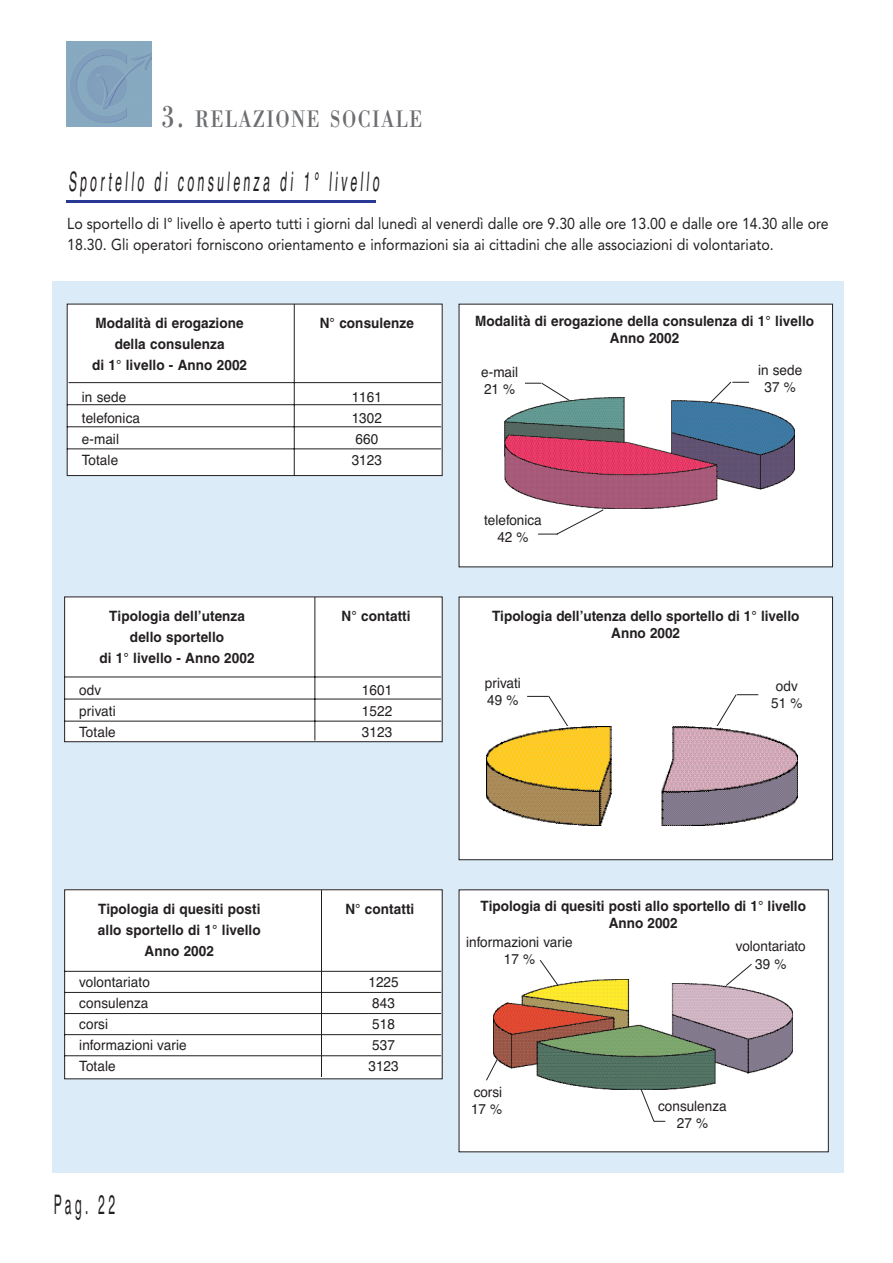
<style>
.page{position:relative;width:893px;height:1263px;background:#fff}
.page>*{position:absolute;margin:0;border:0;box-sizing:border-box;transform-origin:0 0}
.t1{font:27px "Helvetica";color:#231f20;scale:.45 1}
.t2{font:24.75px "Bodoni";letter-spacing:.065em;color:#6c6d70;scale:.8 1}
.t3{font:15.75px/21px "Avenir";color:#231f20;scale:.9 1}
.t4{font:700 14.25px/21px "Helvetica";letter-spacing:.005em;color:#231f20;text-align:center;scale:.95 1}
.t5{font:14.25px/17.1px "Helvetica";letter-spacing:.005em;color:#231f20;text-align:center;scale:.95 1}
.s1{font-size:33px}
</style>
<div class="page">
<div style="left:53px;top:281px;width:790px;height:891px;background:#dbebf8"></div>
<div style="left:459px;top:304px;width:373px;height:263px;background:#fff"></div>
<img style="left:504px;top:397px;width:290px;height:112px">
<svg style="left:66px;top:303px;width:377px;height:173px;background:#f5f5f5"></svg>
<svg style="left:538px;top:509px;width:66px;height:26px"></svg>
<svg style="left:525px;top:382px;width:45px;height:20px"></svg>
<svg style="left:710px;top:381px;width:39px;height:22px"></svg>
<div style="left:459px;top:890px;width:369px;height:262px;background:#fff"></div>
<img style="left:752px;top:990px;width:40px;height:83px">
<div style="left:459px;top:597px;width:373px;height:263px;background:#fff"></div>
<div style="left:458px;top:597px;width:375px;height:263px;border:1px solid #231f20"></div>
<svg style="left:64px;top:596px;width:379px;height:146px;background:#f5f5f5"></svg>
<svg style="left:64px;top:889px;width:379px;height:191px;background:#f5f5f5"></svg>
<img style="left:487px;top:726px;width:310px;height:100px">
<svg style="left:486px;top:960px;width:266px;height:162px"></svg>
<svg style="left:527px;top:695px;width:43px;height:35px"></svg>
<svg style="left:715px;top:694px;width:43px;height:34px"></svg>
<img style="left:66px;top:41px;width:85px;height:85px">
<hr style="left:66px;top:200px;width:309px;height:2px;background:#293795">
<h2 class="t2" style="left:162px;top:110px;width:327px"><span class="s1">3.</span> RELAZIONE SOCIALE</h2>
<h1 class="t1" style="left:68px;top:171px;width:696px">Sportello di consulenza di 1° livello</h1>
<p class="t3" style="left:67px;top:215px;width:847px">Lo sportello di I° livello è aperto tutti i giorni dal lunedì al venerdì dalle ore 9.30 alle ore 13.00 e dalle ore 14.30 alle ore<br>18.30. Gli operatori forniscono orientamento e informazioni sia ai cittadini che alle associazioni di volontariato.</p>
<p class="t4" style="left:96px;top:314px;width:157px">Modalità di erogazione</p>
<p class="t4" style="left:320px;top:314px;width:101px">N° consulenze</p>
<p class="t4" style="left:92px;top:335px;width:165px">della consulenza<br>di 1° livello - Anno 2002</p>
<p class="t5" style="left:82px;top:389px;width:48px">in sede</p>
<p class="t5" style="left:351px;top:389px;width:33px">1161</p>
<p class="t5" style="left:82px;top:410px;width:63px">telefonica</p>
<p class="t5" style="left:351px;top:410px;width:33px">1302</p>
<p class="t5" style="left:82px;top:431px;width:41px">e-mail</p>
<p class="t5" style="left:355px;top:431px;width:25px">660</p>
<p class="t5" style="left:82px;top:452px;width:40px">Totale</p>
<p class="t5" style="left:351px;top:452px;width:33px">3123</p>
<p class="t4" style="left:109px;top:607px;width:144px">Tipologia dell’utenza</p>
<p class="t4" style="left:341px;top:607px;width:74px">N° contatti</p>
<p class="t4" style="left:100px;top:628px;width:165px">dello sportello<br>di 1° livello - Anno 2002</p>
<p class="t5" style="left:79px;top:682px;width:25px">odv</p>
<p class="t5" style="left:362px;top:682px;width:33px">1601</p>
<p class="t5" style="left:79px;top:703px;width:40px">privati</p>
<p class="t5" style="left:362px;top:703px;width:33px">1522</p>
<p class="t5" style="left:79px;top:724px;width:40px">Totale</p>
<p class="t5" style="left:362px;top:724px;width:33px">3123</p>
<p class="t4" style="left:475px;top:314px;width:358px;line-height:17.1px">Modalità di erogazione della consulenza di 1° livello<br>Anno 2002</p>
<p class="t5" style="left:481px;top:365px;width:40px;text-align:left">e-mail<br>21 %</p>
<p class="t5" style="left:758px;top:362px;width:48px">in sede<br>37 %</p>
<p class="t5" style="left:484px;top:513px;width:62px">telefonica<br>42 %</p>
<p class="t4" style="left:492px;top:608px;width:325px;line-height:17.1px">Tipologia dell’utenza dello sportello di 1° livello<br>Anno 2002</p>
<p class="t5" style="left:485px;top:676px;width:39px;text-align:left">privati<br>49 %</p>
<p class="t5" style="left:771px;top:679px;width:34px">odv<br>51 %</p>
<p class="t4" style="left:98px;top:900px;width:172px">Tipologia di quesiti posti</p>
<p class="t4" style="left:345px;top:900px;width:74px">N° contatti</p>
<p class="t4" style="left:98px;top:921px;width:173px">allo sportello di 1° livello<br>Anno 2002</p>
<p class="t5" style="left:79px;top:975px;width:76px">volontariato</p>
<p class="t5" style="left:368px;top:975px;width:33px">1225</p>
<p class="t5" style="left:79px;top:996px;width:74px">consulenza</p>
<p class="t5" style="left:372px;top:996px;width:25px">843</p>
<p class="t5" style="left:79px;top:1017px;width:32px">corsi</p>
<p class="t5" style="left:372px;top:1017px;width:25px">518</p>
<p class="t5" style="left:79px;top:1038px;width:115px">informazioni varie</p>
<p class="t5" style="left:372px;top:1038px;width:25px">537</p>
<p class="t5" style="left:79px;top:1059px;width:40px">Totale</p>
<p class="t5" style="left:368px;top:1059px;width:33px">3123</p>
<h1 class="t1" style="left:54px;top:1195px;width:138px">Pag. 22</h1>
<p class="t4" style="left:480px;top:899px;width:344px;line-height:17.1px">Tipologia di quesiti posti allo sportello di 1° livello<br>Anno 2002</p>
<p class="t5" style="left:466px;top:935px;width:113px">informazioni varie<br>17 %</p>
<p class="t5" style="left:736px;top:939px;width:75px">volontariato<br>39 %</p>
<p class="t5" style="left:471px;top:1085px;width:34px;text-align:left">corsi<br>17 %</p>
<p class="t5" style="left:658px;top:1099px;width:74px">consulenza<br>27 %</p>
</div>
